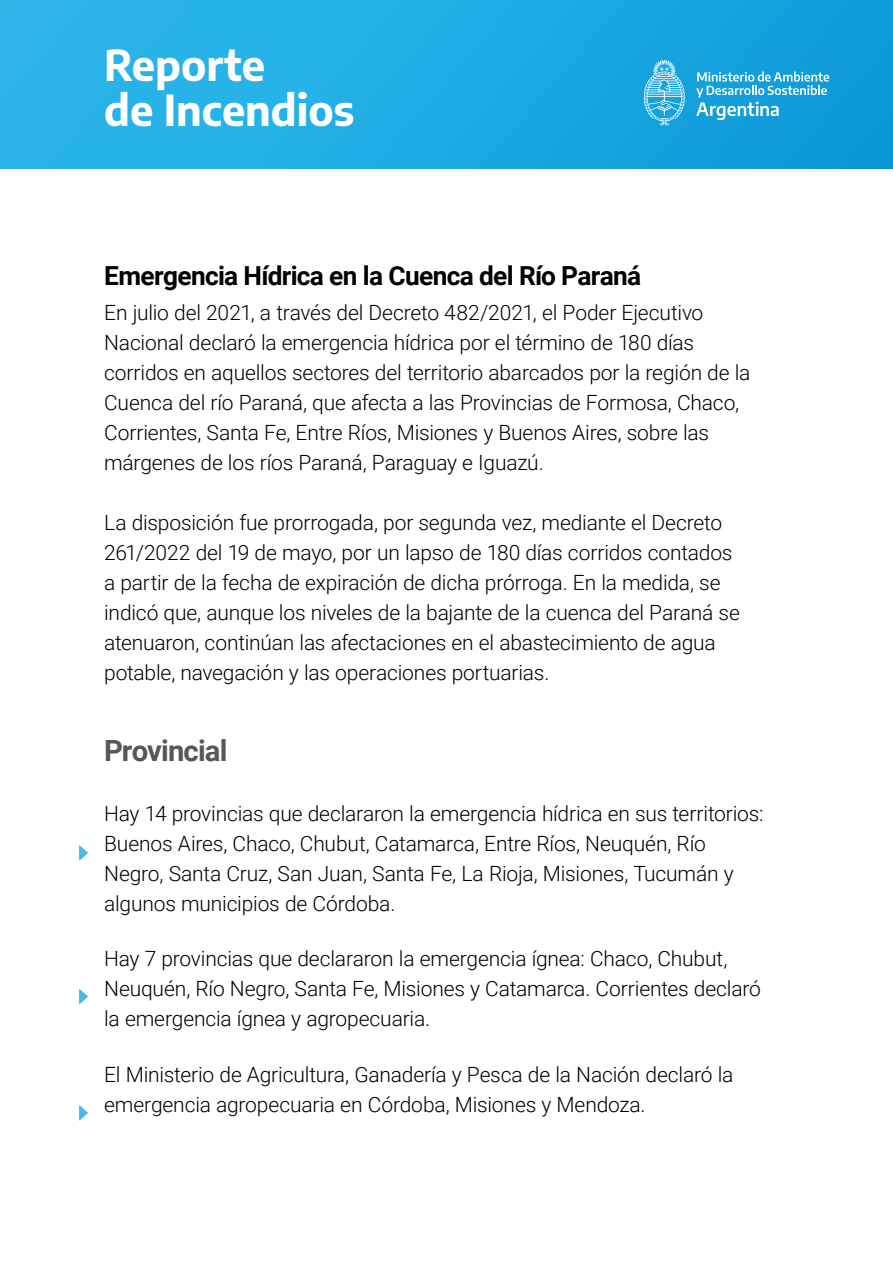
<style>
.page{position:relative;width:893px;height:1263px;background:#fff}
.page>*{position:absolute;margin:0;border:0;box-sizing:border-box;transform-origin:0 0}
.t1{font:700 42px/44.4px "Encode Sans";color:#fff}
.t2{font:700 29.25px "Roboto";letter-spacing:-.03em;color:#575754}
.t3{font:700 26.25px "Roboto";letter-spacing:-.025em;color:#000}
.t4{font:300 21px/30px "Roboto";letter-spacing:-.01em;color:#000}
</style>
<div class="page">
<div style="left:0;top:0;width:893px;height:169px;background:linear-gradient(to right,#2fb9ec,#0e9bd8)"></div>
<svg style="left:696px;top:72px;width:133px;height:48px;background:#45b2e1"></svg>
<svg style="left:644px;top:60px;width:41px;height:66px;background:#50b9e5"></svg>
<svg style="left:79px;top:845px;width:9px;height:15px"></svg>
<svg style="left:79px;top:989px;width:9px;height:15px"></svg>
<svg style="left:79px;top:1105px;width:9px;height:15px"></svg>
<h1 class="t1" style="left:104px;top:41px;width:252px">Reporte<br>de Incendios</h1>
<p class="t3" style="left:104px;top:258px;width:539px">Emergencia Hídrica en la Cuenca del Río Paraná</p>
<p class="t4" style="left:104px;top:296px;width:648px">En julio del 2021, a través del Decreto 482/2021, el Poder Ejecutivo Nacional declaró la emergencia hídrica por el término de 180 días corridos en aquellos sectores del territorio abarcados por la región de la Cuenca del río Paraná, que afecta a las Provincias de Formosa, Chaco, Corrientes, Santa Fe, Entre Ríos, Misiones y Buenos Aires, sobre las márgenes de los ríos Paraná, Paraguay e Iguazú.</p>
<p class="t4" style="left:104px;top:506px;width:637px">La disposición fue prorrogada, por segunda vez, mediante el Decreto 261/2022 del 19 de mayo, por un lapso de 180 días corridos contados a partir de la fecha de expiración de dicha prórroga. En la medida, se indicó que, aunque los niveles de la bajante de la cuenca del Paraná se atenuaron, continúan las afectaciones en el abastecimiento de agua potable, navegación y las operaciones portuarias.</p>
<h2 class="t2" style="left:104px;top:730px;width:125px">Provincial</h2>
<p class="t4" style="left:104px;top:797px;width:661px">Hay 14 provincias que declararon la emergencia hídrica en sus territorios:<br>Buenos Aires, Chaco, Chubut, Catamarca, Entre Ríos, Neuquén, Río Negro, Santa Cruz, San Juan, Santa Fe, La Rioja, Misiones, Tucumán y algunos municipios de Córdoba.</p>
<p class="t4" style="left:104px;top:943px;width:658px">Hay 7 provincias que declararon la emergencia ígnea: Chaco, Chubut,<br>Neuquén, Río Negro, Santa Fe, Misiones y Catamarca. Corrientes declaró la emergencia ígnea y agropecuaria.</p>
<p class="t4" style="left:104px;top:1058px;width:631px">El Ministerio de Agricultura, Ganadería y Pesca de la Nación declaró la emergencia agropecuaria en Córdoba, Misiones y Mendoza.</p>
</div>
